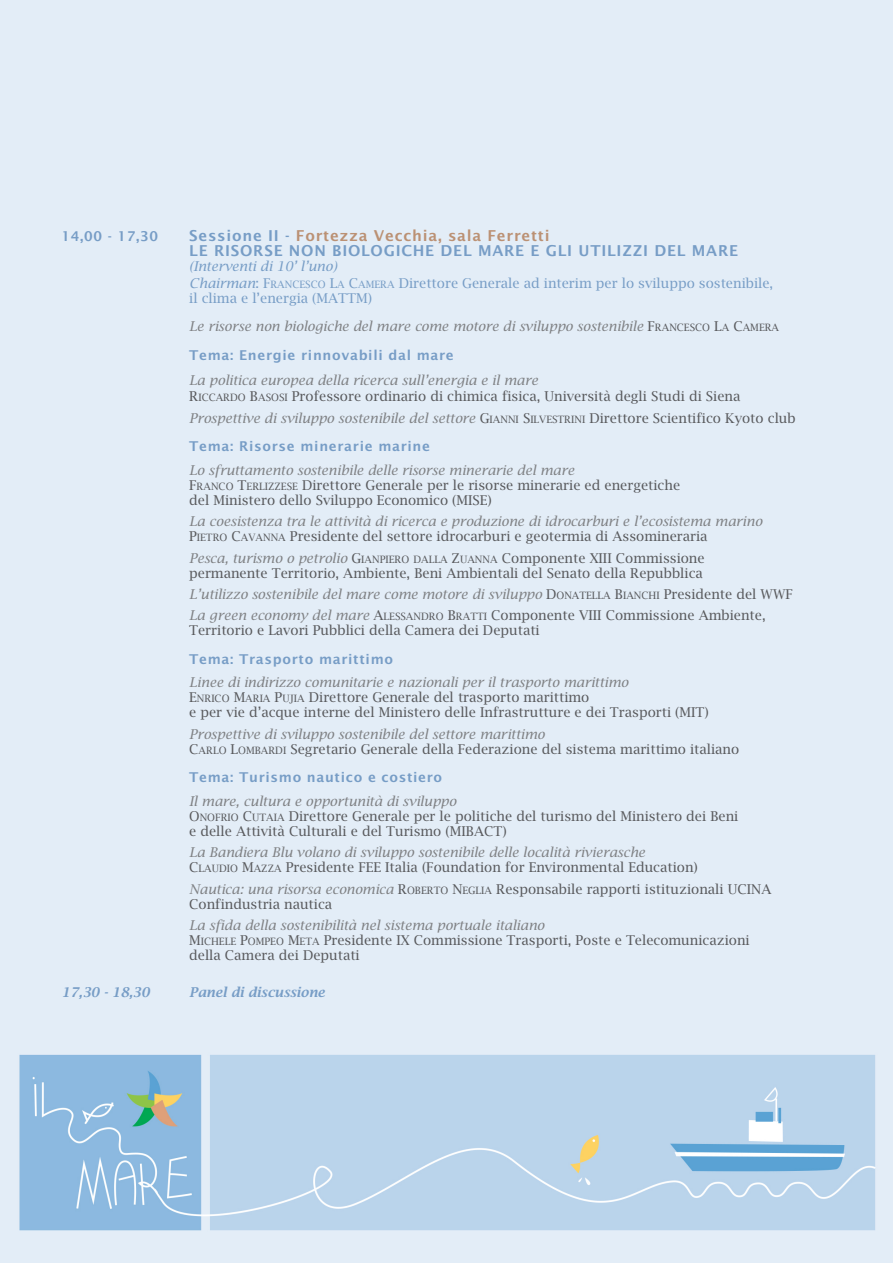
<style>
.page{position:relative;width:893px;height:1263px;background:#fff}
.page>*{position:absolute;margin:0;border:0;box-sizing:border-box;transform-origin:0 0}
.t1{font:600 15px/15px "Lucida Sans";letter-spacing:.05em;color:#779dc6}
.t2{font:13.5px/15px "Lucida Bright";color:#58595c}
.t3{font:italic 13.5px/15px "Lucida Bright";color:#7f8184}
.t4{font:600 13.5px "Lucida Sans";letter-spacing:.05em;color:#779dc6}
.t5{font:13.5px/17.1px "Lucida Bright";color:#779dc6}
.t6{font:italic 600 13.5px "Lucida Bright";color:#779dc6}
.s1{color:#bb9174}
.s2{font-style:italic}
.s3{font-size:10.2px}
.s4{font-style:normal;color:#779dc6}
.s5{font-style:normal;color:#58595c}
.s6{font-style:normal;font-size:10.2px;color:#58595c}
.s7{font-style:italic;color:#7f8184}
</style>
<div class="page">
<img style="left:0;top:0;width:893px;height:1263px">
<p class="t4" style="left:62px;top:229px;width:98px">14,00 - 17,30</p>
<p class="t1" style="left:189px;top:228px;width:550px">Sessione II - <span class="s1">Fortezza Vecchia, sala Ferretti<br></span>LE RISORSE NON BIOLOGICHE DEL MARE E GLI UTILIZZI DEL MARE</p>
<p class="t5" style="left:189px;top:258px;width:585px"><span class="s2">(Interventi di 10’ l’uno)<br>Chairman</span>: F<span class="s3">RANCESCO</span> L<span class="s3">A</span> C<span class="s3">AMERA</span> Direttore Generale ad interim per lo sviluppo sostenibile,</p>
<p class="t3" style="left:189px;top:285px;width:591px;line-height:27.8px"><span class="s4">il clima e l’energia (MATTM)<br></span>Le risorse non biologiche del mare come motore di sviluppo sostenibile <span class="s5">F</span><span class="s6">RANCESCO</span> <span class="s5">L</span><span class="s6">A</span> <span class="s5">C</span><span class="s6">AMERA</span></p>
<p class="t4" style="left:189px;top:347px;width:266px">Tema: Energie rinnovabili dal mare</p>
<p class="t2" style="left:189px;top:372px;width:553px;line-height:16.5px"><span class="s7">La politica europea della ricerca sull’energia e il mare<br></span>R<span class="s3">ICCARDO</span> B<span class="s3">ASOSI</span> Professore ordinario di chimica fisica, Università degli Studi di Siena</p>
<p class="t3" style="left:189px;top:410px;width:608px">Prospettive di sviluppo sostenibile del settore <span class="s5">G</span><span class="s6">IANNI</span> <span class="s5">S</span><span class="s6">ILVESTRINI</span> <span class="s5">Direttore Scientifico Kyoto club</span></p>
<p class="t4" style="left:189px;top:439px;width:242px">Tema: Risorse minerarie marine</p>
<p class="t2" style="left:189px;top:463px;width:492px"><span class="s7">Lo sfruttamento sostenibile delle risorse minerarie del mare<br></span>F<span class="s3">RANCO</span> T<span class="s3">ERLIZZESE</span> Direttore Generale per le risorse minerarie ed energetiche del Ministero dello Sviluppo Economico (MISE)</p>
<p class="t3" style="left:189px;top:514px;width:574px">La coesistenza tra le attività di ricerca e produzione di idrocarburi e l’ecosistema marino<br><span class="s5">P</span><span class="s6">IETRO</span> <span class="s5">C</span><span class="s6">AVANNA</span> <span class="s5">Presidente del settore idrocarburi e geotermia di Assomineraria</span></p>
<p class="t2" style="left:189px;top:550px;width:517px"><span class="s7">Pesca, turismo o petrolio</span> G<span class="s3">IANPIERO DALLA</span> Z<span class="s3">UANNA</span> Componente XIII Commissione permanente Territorio, Ambiente, Beni Ambientali del Senato della Repubblica</p>
<p class="t3" style="left:189px;top:583px;width:605px;line-height:21.5px">L’utilizzo sostenibile del mare come motore di sviluppo <span class="s5">D</span><span class="s6">ONATELLA</span> <span class="s5">B</span><span class="s6">IANCHI</span> <span class="s5">Presidente del WWF<br></span>La green economy del mare <span class="s5">A</span><span class="s6">LESSANDRO</span> <span class="s5">B</span><span class="s6">RATTI</span> <span class="s5">Componente VIII Commissione Ambiente,</span></p>
<p class="t2" style="left:189px;top:623px;width:352px">Territorio e Lavori Pubblici della Camera dei Deputati</p>
<p class="t4" style="left:189px;top:651px;width:205px">Tema: Trasporto marittimo</p>
<p class="t2" style="left:189px;top:675px;width:521px"><span class="s7">Linee di indirizzo comunitarie e nazionali per il trasporto marittimo<br></span>E<span class="s3">NRICO</span> M<span class="s3">ARIA</span> P<span class="s3">UJIA</span> Direttore Generale del trasporto marittimo<br>e per vie d’acque interne del Ministero delle Infrastrutture e dei Trasporti (MIT)</p>
<p class="t2" style="left:189px;top:727px;width:552px"><span class="s7">Prospettive di sviluppo sostenibile del settore marittimo<br></span>C<span class="s3">ARLO</span> L<span class="s3">OMBARDI</span> Segretario Generale della Federazione del sistema marittimo italiano</p>
<p class="t4" style="left:189px;top:770px;width:255px">Tema: Turismo nautico e costiero</p>
<p class="t2" style="left:189px;top:794px;width:551px"><span class="s7">Il mare, cultura e opportunità di sviluppo<br></span>O<span class="s3">NOFRIO</span> C<span class="s3">UTAIA</span> Direttore Generale per le politiche del turismo del Ministero dei Beni e delle Attività Culturali e del Turismo (MIBACT)</p>
<p class="t3" style="left:189px;top:845px;width:510px">La Bandiera Blu volano di sviluppo sostenibile delle località rivierasche<br><span class="s5">C</span><span class="s6">LAUDIO</span> <span class="s5">M</span><span class="s6">AZZA</span> <span class="s5">Presidente FEE Italia (Foundation for Environmental Education)</span></p>
<p class="t2" style="left:189px;top:881px;width:584px"><span class="s7">Nautica: una risorsa economica</span> R<span class="s3">OBERTO</span> N<span class="s3">EGLIA</span> Responsabile rapporti istituzionali UCINA<br>Confindustria nautica</p>
<p class="t2" style="left:189px;top:918px;width:562px"><span class="s7">La sfida della sostenibilità nel sistema portuale italiano<br></span>M<span class="s3">ICHELE</span> P<span class="s3">OMPEO</span> M<span class="s3">ETA</span> Presidente IX Commissione Trasporti, Poste e Telecomunicazioni della Camera dei Deputati</p>
<p class="t6" style="left:62px;top:984px;width:90px">17,30 - 18,30</p>
<p class="t6" style="left:189px;top:984px;width:137px">Panel di discussione</p>
</div>
